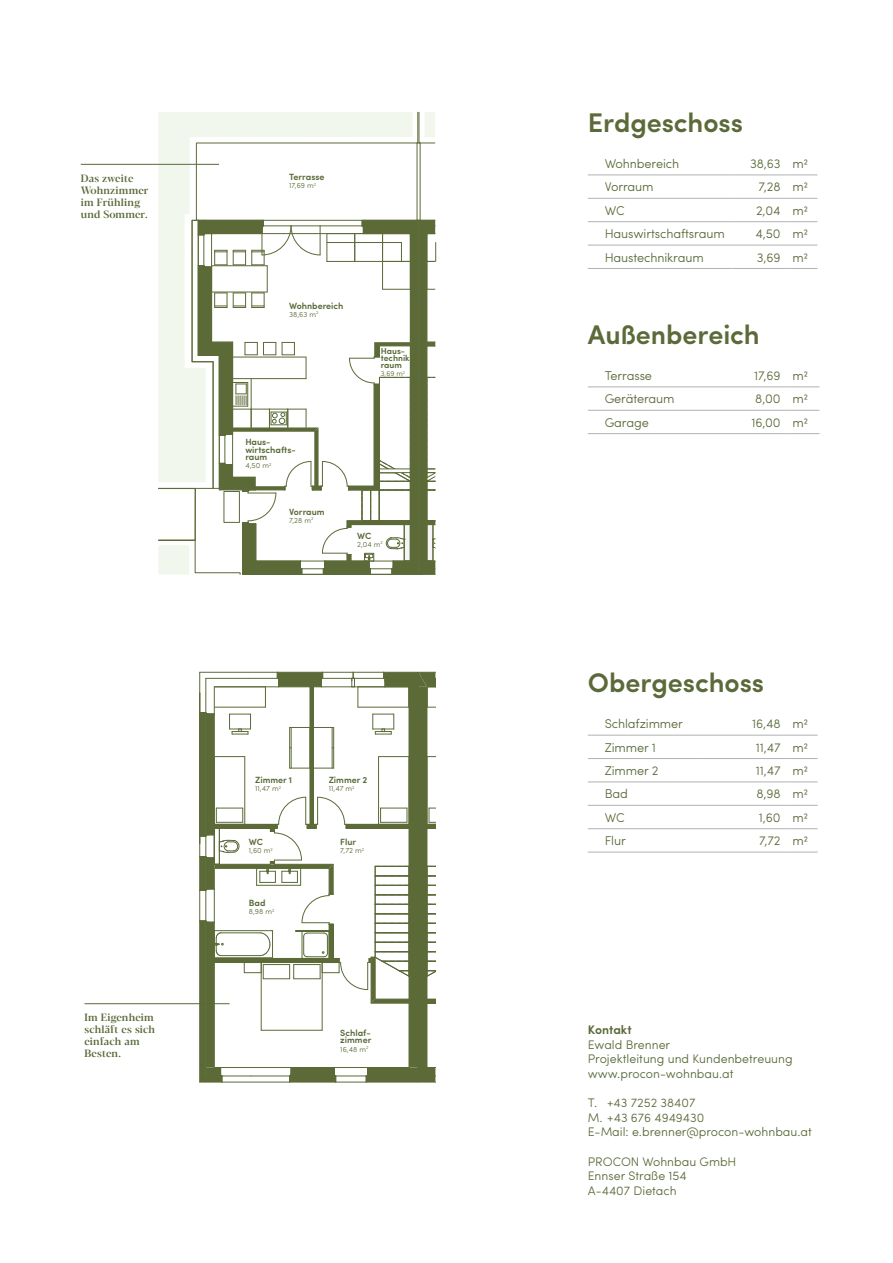
<style>
.page{position:relative;width:893px;height:1263px;background:#fff}
.page>*{position:absolute;margin:0;border:0;box-sizing:border-box;transform-origin:0 0}
.t1{font:600 27px "Sofia Pro";letter-spacing:-.005em;color:#5c6a3a}
.t2{font:300 12.75px "Sofia Pro";letter-spacing:-.01em;color:#596938}
.t3{font:300 12.45px/14.5px "Sofia Pro";color:#596938}
.t4{font:600 12.45px "Sofia Pro";color:#596938}
.t5{font:500 10.5px/12px "Blacker Display";letter-spacing:.02em;color:#596938}
.t6{font:600 9px/7.5px "Sofia Pro";color:#596938}
.t7{font:600 8.7px/7.2px "Sofia Pro";color:#596938}
.t8{font:300 7.5px "Sofia Pro";color:#596938}
.t9{font:300 7.2px "Sofia Pro";color:#596938}
</style>
<div class="page">
<svg style="left:158px;top:112px;width:278px;height:463px"></svg>
<svg style="left:200px;top:672px;width:235px;height:411px"></svg>
<hr style="left:588px;top:735px;width:111px;height:1px;background:#b3b2b2">
<hr style="left:699px;top:735px;width:88px;height:1px;background:#b3b2b2">
<hr style="left:787px;top:735px;width:31px;height:1px;background:#b3b2b2">
<hr style="left:588px;top:758px;width:111px;height:1px;background:#b3b2b2">
<hr style="left:699px;top:758px;width:88px;height:1px;background:#b3b2b2">
<hr style="left:787px;top:758px;width:31px;height:1px;background:#b3b2b2">
<hr style="left:588px;top:805px;width:111px;height:1px;background:#b3b2b2">
<hr style="left:699px;top:805px;width:88px;height:1px;background:#b3b2b2">
<hr style="left:787px;top:805px;width:31px;height:1px;background:#b3b2b2">
<hr style="left:588px;top:782px;width:111px;height:1px;background:#b3b2b2">
<hr style="left:699px;top:782px;width:88px;height:1px;background:#b3b2b2">
<hr style="left:787px;top:782px;width:31px;height:1px;background:#b3b2b2">
<hr style="left:588px;top:852px;width:111px;height:1px;background:#b3b2b2">
<hr style="left:699px;top:852px;width:88px;height:1px;background:#b3b2b2">
<hr style="left:787px;top:852px;width:31px;height:1px;background:#b3b2b2">
<hr style="left:588px;top:828px;width:111px;height:1px;background:#b3b2b2">
<hr style="left:699px;top:828px;width:88px;height:1px;background:#b3b2b2">
<hr style="left:787px;top:828px;width:31px;height:1px;background:#b3b2b2">
<hr style="left:588px;top:387px;width:126px;height:1px;background:#b3b2b2">
<hr style="left:714px;top:387px;width:73px;height:1px;background:#b3b2b2">
<hr style="left:787px;top:387px;width:32px;height:1px;background:#b3b2b2">
<hr style="left:588px;top:410px;width:126px;height:1px;background:#b3b2b2">
<hr style="left:714px;top:410px;width:73px;height:1px;background:#b3b2b2">
<hr style="left:787px;top:410px;width:32px;height:1px;background:#b3b2b2">
<hr style="left:588px;top:433px;width:126px;height:1px;background:#b3b2b2">
<hr style="left:714px;top:433px;width:73px;height:1px;background:#b3b2b2">
<hr style="left:787px;top:433px;width:32px;height:1px;background:#b3b2b2">
<hr style="left:588px;top:175px;width:143px;height:1px;background:#b3b2b2">
<hr style="left:731px;top:175px;width:56px;height:1px;background:#b3b2b2">
<hr style="left:787px;top:175px;width:30px;height:1px;background:#b3b2b2">
<hr style="left:588px;top:198px;width:143px;height:1px;background:#b3b2b2">
<hr style="left:731px;top:198px;width:56px;height:1px;background:#b3b2b2">
<hr style="left:787px;top:198px;width:30px;height:1px;background:#b3b2b2">
<hr style="left:588px;top:221px;width:143px;height:1px;background:#b3b2b2">
<hr style="left:731px;top:221px;width:56px;height:1px;background:#b3b2b2">
<hr style="left:787px;top:221px;width:30px;height:1px;background:#b3b2b2">
<hr style="left:588px;top:245px;width:143px;height:1px;background:#b3b2b2">
<hr style="left:731px;top:245px;width:56px;height:1px;background:#b3b2b2">
<hr style="left:787px;top:245px;width:30px;height:1px;background:#b3b2b2">
<hr style="left:588px;top:268px;width:143px;height:1px;background:#b3b2b2">
<hr style="left:731px;top:268px;width:56px;height:1px;background:#b3b2b2">
<hr style="left:787px;top:268px;width:30px;height:1px;background:#b3b2b2">
<div style="left:249px;top:899px;width:26px;height:16px;background:#fff"></div>
<div style="left:340px;top:838px;width:28px;height:15px;background:#fff"></div>
<hr style="left:81px;top:164px;width:138px;height:1px;background:#596938">
<hr style="left:84px;top:1003px;width:146px;height:1px;background:#596938">
<p class="t5" style="left:81px;top:173px;width:69px">Das zweite<br>Wohnzimmer im Frühling und Sommer.</p>
<p class="t6" style="left:289px;top:172px;width:37px">Terrasse</p>
<p class="t8" style="left:289px;top:180px;width:28px">17,69 m<sup>2</sup></p>
<p class="t6" style="left:289px;top:301px;width:56px">Wohnbereich</p>
<p class="t8" style="left:289px;top:309px;width:31px">38,63 m<sup>2</sup></p>
<p class="t7" style="left:381px;top:346px;width:30px">Haus&shy;technik raum</p>
<p class="t9" style="left:381px;top:368px;width:26px">3,69 m<sup>2</sup></p>
<p class="t6" style="left:245px;top:438px;width:52px">Haus&shy;wirtschafts&shy;raum</p>
<p class="t8" style="left:245px;top:460px;width:27px">4,50 m<sup>2</sup></p>
<p class="t6" style="left:289px;top:507px;width:37px">Vorraum</p>
<p class="t8" style="left:289px;top:515px;width:26px">7,28 m<sup>2</sup></p>
<p class="t6" style="left:357px;top:531px;width:16px">WC</p>
<p class="t8" style="left:357px;top:539px;width:27px">2,04 m<sup>2</sup></p>
<p class="t5" style="left:84px;top:1011px;width:72px">Im Eigenheim schläft es sich einfach am<br>Besten.</p>
<p class="t6" style="left:255px;top:775px;width:39px">Zimmer 1</p>
<p class="t8" style="left:255px;top:783px;width:27px">11,47 m<sup>2</sup></p>
<p class="t6" style="left:249px;top:837px;width:16px">WC</p>
<p class="t8" style="left:249px;top:845px;width:25px">1,60 m<sup>2</sup></p>
<p class="t6" style="left:249px;top:898px;width:18px">Bad</p>
<p class="t8" style="left:249px;top:906px;width:27px">8,98 m<sup>2</sup></p>
<p class="t6" style="left:329px;top:775px;width:40px">Zimmer 2</p>
<p class="t8" style="left:329px;top:783px;width:27px">11,47 m<sup>2</sup></p>
<p class="t6" style="left:340px;top:837px;width:17px">Flur</p>
<p class="t8" style="left:340px;top:845px;width:25px">7,72 m<sup>2</sup></p>
<p class="t6" style="left:340px;top:1028px;width:33px">Schlaf&shy;zimmer</p>
<p class="t8" style="left:340px;top:1043px;width:30px">16,48 m<sup>2</sup></p>
<h1 class="t1" style="left:588px;top:102px;width:157px">Erdgeschoss</h1>
<p class="t2" style="left:605px;top:154px;width:76px">Wohnbereich</p>
<p class="t2" style="left:750px;top:154px;width:59px">38,63 m2</p>
<p class="t2" style="left:605px;top:178px;width:50px">Vorraum</p>
<p class="t2" style="left:758px;top:178px;width:51px">7,28 m2</p>
<p class="t2" style="left:605px;top:201px;width:21px">WC</p>
<p class="t2" style="left:756px;top:201px;width:53px">2,04 m2</p>
<p class="t2" style="left:605px;top:224px;width:121px">Hauswirtschaftsraum</p>
<p class="t2" style="left:755px;top:224px;width:54px">4,50 m2</p>
<p class="t2" style="left:605px;top:248px;width:101px">Haustechnikraum</p>
<p class="t2" style="left:757px;top:248px;width:53px">3,69 m2</p>
<h1 class="t1" style="left:588px;top:314px;width:174px">Außenbereich</h1>
<p class="t2" style="left:605px;top:366px;width:49px">Terrasse</p>
<p class="t2" style="left:754px;top:366px;width:55px">17,69 m2</p>
<p class="t2" style="left:605px;top:389px;width:71px">Geräteraum</p>
<p class="t2" style="left:755px;top:389px;width:54px">8,00 m2</p>
<p class="t2" style="left:605px;top:413px;width:46px">Garage</p>
<p class="t2" style="left:751px;top:413px;width:58px">16,00 m2</p>
<h1 class="t1" style="left:588px;top:662px;width:178px">Obergeschoss</h1>
<p class="t2" style="left:605px;top:714px;width:80px">Schlafzimmer</p>
<p class="t2" style="left:752px;top:714px;width:57px">16,48 m2</p>
<p class="t2" style="left:605px;top:738px;width:53px">Zimmer 1</p>
<p class="t2" style="left:756px;top:738px;width:54px">11,47 m2</p>
<p class="t2" style="left:605px;top:761px;width:55px">Zimmer 2</p>
<p class="t2" style="left:756px;top:761px;width:54px">11,47 m2</p>
<p class="t2" style="left:605px;top:784px;width:25px">Bad</p>
<p class="t2" style="left:756px;top:784px;width:53px">8,98 m2</p>
<p class="t2" style="left:605px;top:808px;width:21px">WC</p>
<p class="t2" style="left:759px;top:808px;width:51px">1,60 m2</p>
<p class="t2" style="left:605px;top:831px;width:23px">Flur</p>
<p class="t2" style="left:759px;top:831px;width:50px">7,72 m2</p>
<p class="t4" style="left:588px;top:1020px;width:45px">Kontakt</p>
<p class="t3" style="left:588px;top:1036px;width:206px">Ewald Brenner<br>Projektleitung und Kundenbetreuung www.procon-wohnbau.at</p>
<p class="t3" style="left:588px;top:1095px;width:226px">T. +43 7252 38407<br>M. +43 676 4949430<br>E-Mail: e.brenner@procon-wohnbau.at</p>
<p class="t3" style="left:588px;top:1153px;width:150px">PROCON Wohnbau GmbH<br>Ennser Straße 154<br>A-4407 Dietach</p>
</div>
